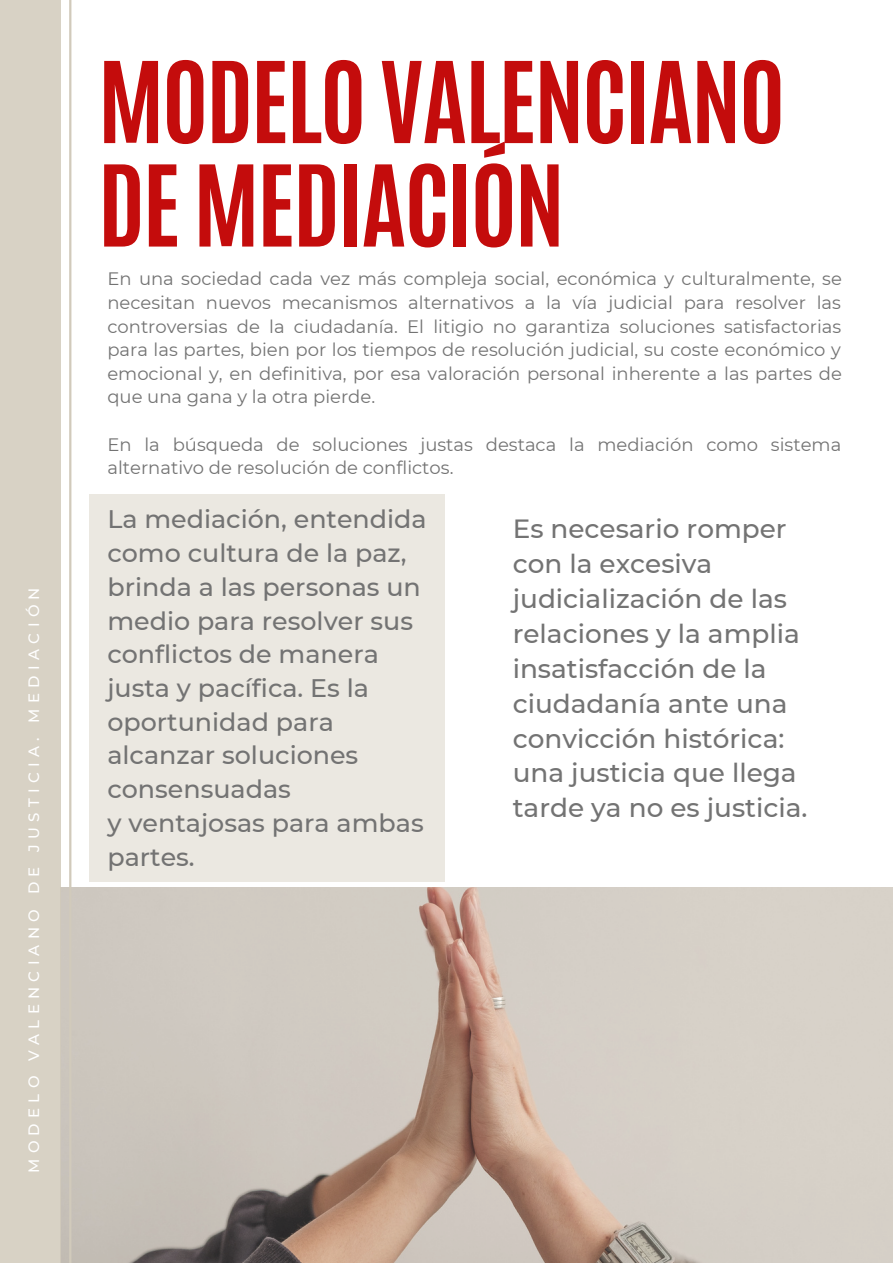
<style>
.page{position:relative;width:893px;height:1264px;background:#fff}
.page>*{position:absolute;margin:0;border:0;box-sizing:border-box;transform-origin:0 0}
.t1{font:700 95.55px/103.4px "Antonio";letter-spacing:-.025em;color:#c40c0c}
.t2{font:500 26.25px/34.8px "Montserrat";color:#737373}
.t3{font:500 25.35px/33.8px "Montserrat";color:#737373}
.t4{font:18px/23.5px "Montserrat";color:#737373;text-align:justify}
.t5{font:500 15px "Montserrat";letter-spacing:.355em;color:#fff}
</style>
<div class="page">
<img style="left:61px;top:887px;width:831px;height:375px">
<hr style="left:69px;top:0;width:2px;height:1262px;background:#d1cabb">
<div style="left:0;top:0;width:61px;height:1262px;background:#d8d2c5"></div>
<div style="left:89px;top:494px;width:356px;height:387px;background:#ebe8e1"></div>
<p class="t5" style="left:25px;top:1173px;width:587px;rotate:-90deg">MODELO VALENCIANO DE JUSTICIA. MEDIACIÓN</p>
<h1 class="t1" style="left:98px;top:51px;width:688px">MODELO VALENCIANO<br>DE MEDIACIÓN</h1>
<p class="t4" style="left:107px;top:267px;width:736px">En una sociedad cada vez más compleja social, económica y culturalmente, se necesitan nuevos mecanismos alternativos a la vía judicial para resolver las controversias de la ciudadanía. El litigio no garantiza soluciones satisfactorias para las partes, bien por los tiempos de resolución judicial, su coste económico y emocional y, en definitiva, por esa valoración personal inherente a las partes de que una gana y la otra pierde.</p>
<p class="t4" style="left:107px;top:432px;width:735px">En la búsqueda de soluciones justas destaca la mediación como sistema alternativo de resolución de conflictos.</p>
<h3 class="t3" style="left:107px;top:502px;width:321px">La mediación, entendida como cultura de la paz, brinda a las personas un medio para resolver sus conflictos de manera justa y pacífica. Es la oportunidad para alcanzar soluciones consensuadas<br>y ventajosas para ambas partes.</h3>
<h2 class="t2" style="left:512px;top:511px;width:296px">Es necesario romper con la excesiva judicialización de las relaciones y la amplia insatisfacción de la ciudadanía ante una convicción histórica: una justicia que llega tarde ya no es justicia.</h2>
</div>
